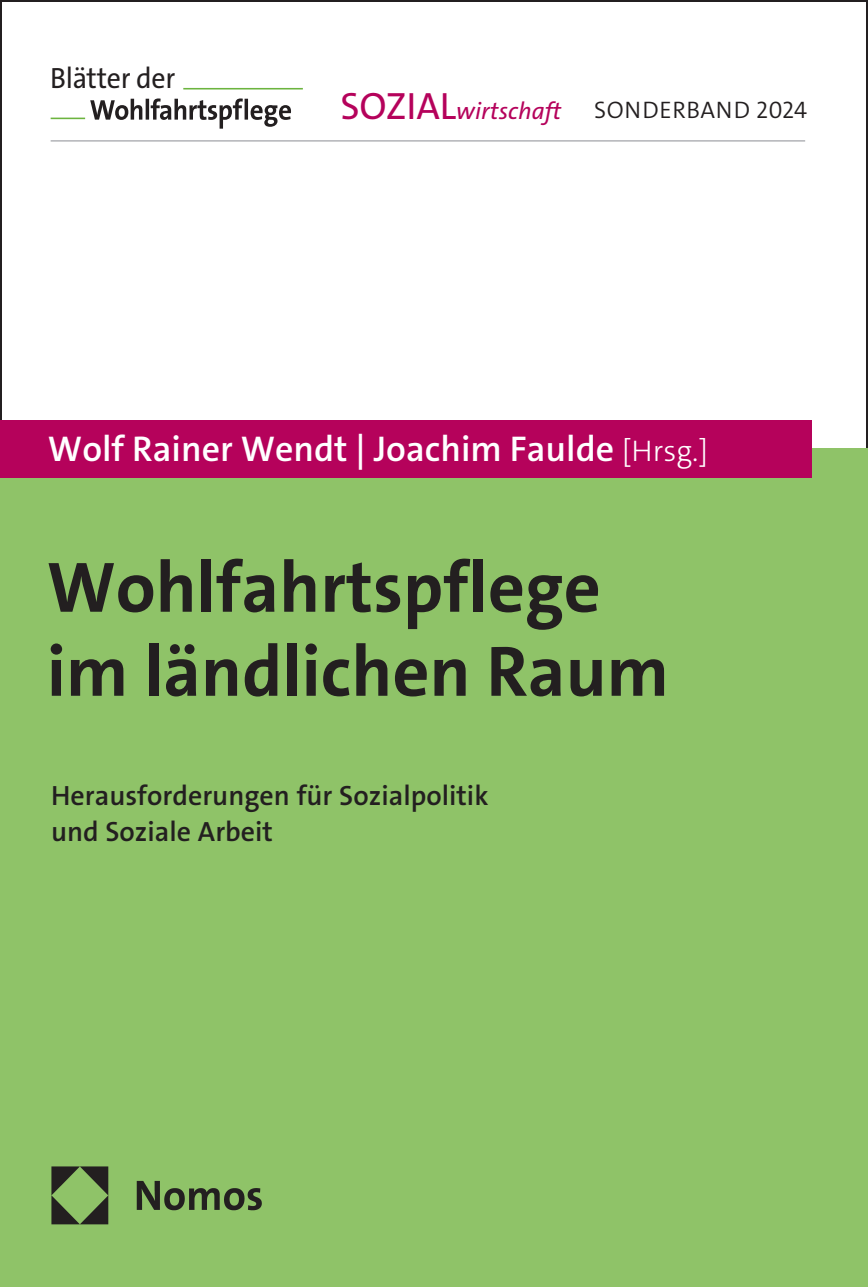
<style>
.page{position:relative;width:868px;height:1287px;background:#fff}
.page>*{position:absolute;margin:0;border:0;box-sizing:border-box;transform-origin:0 0}
.t1{font:700 72px/84px "The Sans C5";color:#231f20}
.t2{font:600 36px "The Sans C5";color:#fff}
.t3{font:29.4px "The Sans C5";letter-spacing:-.01em;color:#231f20;scale:.95 1}
.t4{font:600 28px/36px "The Sans Os F";color:#231f20}
.t5{font:italic 24.2px "The Sans C5";color:#b5025b}
.t6{font:300 24px "The Sans C5";letter-spacing:.03em;color:#231f20}
.s1{font-style:normal;font-size:38.2px}
.s2{font-weight:300;font-size:30px}
</style>
<div class="page">
<div style="left:0;top:448px;width:867px;height:839px;background:#8fc368"></div>
<hr style="left:183px;top:88px;width:120px;height:2px;background:#6cb43f">
<hr style="left:51px;top:118px;width:34px;height:1px;background:#6cb43f">
<svg style="left:90px;top:98px;width:201px;height:31px"></svg>
<div style="left:87px;top:121px;width:131px;height:8px;background:#fff"></div>
<hr style="left:51px;top:140px;width:754px;height:2px;background:#b2b3b7">
<div style="left:0;top:420px;width:811px;height:57px;background:#b5025b"></div>
<img style="left:51px;top:1167px;width:211px;height:58px">
<p class="t3" style="left:50px;top:59px;width:133px">Blätter der</p>
<p class="t5" style="left:340px;top:96px;width:222px"><span class="s1">SOZIAL</span>wirtschaft</p>
<p class="t6" style="left:594px;top:95px;width:214px">SONDERBAND 2024</p>
<p class="t2" style="left:48px;top:426px;width:661px">Wolf Rainer Wendt | Joachim Faulde <span class="s2">[Hrsg.]</span></p>
<h1 class="t1" style="left:47px;top:546px;width:623px">Wohlfahrtspflege im ländlichen Raum</h1>
<p class="t4" style="left:51px;top:777px;width:439px">Herausforderungen für Sozialpolitik und Soziale Arbeit</p>
</div>
